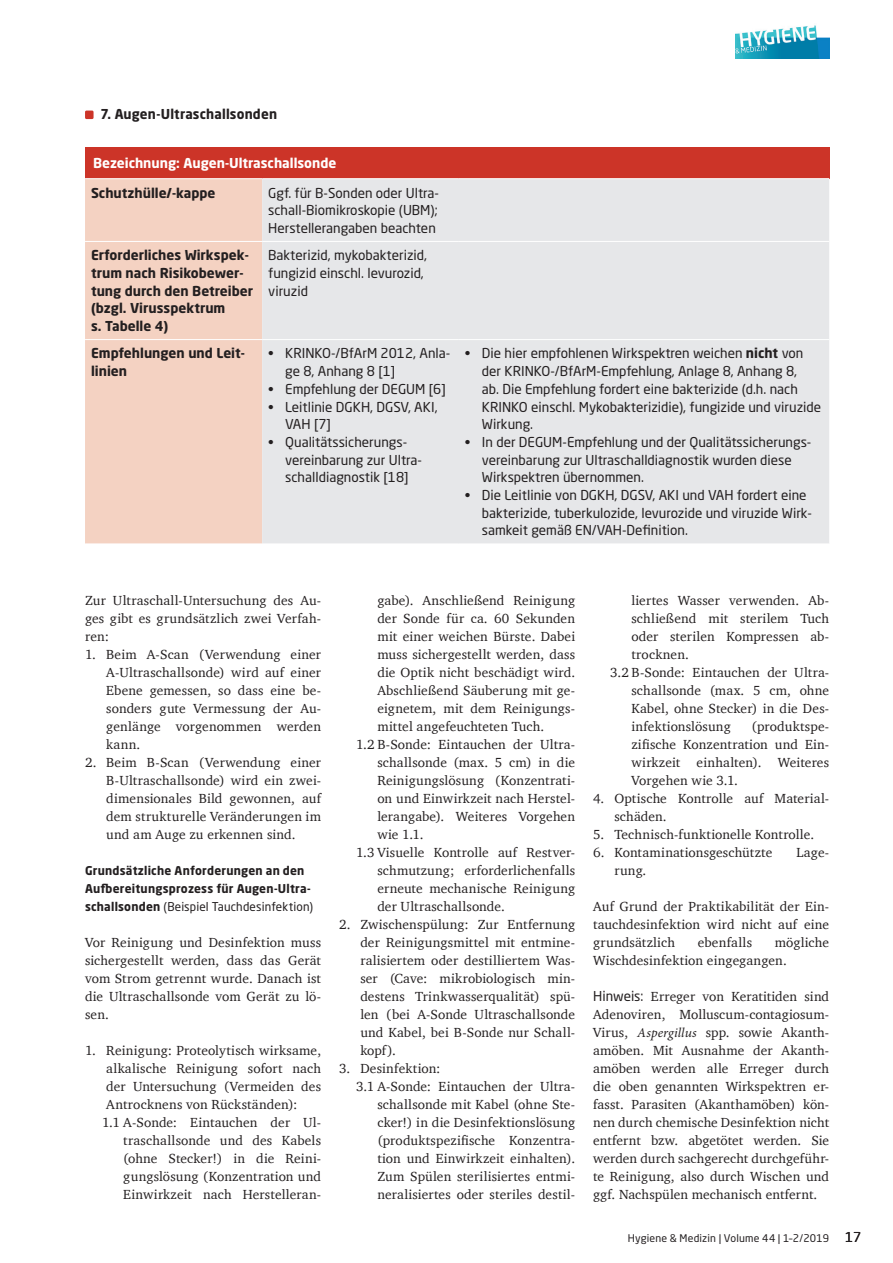
<style>
.page{position:relative;width:893px;height:1263px;background:#fff}
.page>*{position:absolute;margin:0;border:0;box-sizing:border-box;transform-origin:0 0}
.t1{font:13.5px/18px "Charter";letter-spacing:.01em;color:#231f20;text-align:justify}
.t2{font:13.5px/17.7px "Neo Sans Pro";color:#231f20}
.t3{font:700 13.5px/17.7px "Neo Sans Pro";color:#231f20}
.t4{font:700 13.5px "Neo Sans Pro";color:#fff}
.t5{font:700 12px/18px "Neo Sans Pro";letter-spacing:.015em;color:#231f20}
.t6{font:10.5px "Neo Sans Pro";letter-spacing:.015em;color:#231f20}
.s1{font-weight:700}
.s2{font-weight:400}
.s3{font-family:"Neo Sans Pro"}
.s4{font-family:"Minion Pro";font-style:italic}
.s5{font-size:13.5px}
</style>
<div class="page">
<img style="left:736px;top:25px;width:93px;height:34px">
<div style="left:85px;top:147px;width:744px;height:32px;background:#cc3428"></div>
<div style="left:85px;top:179px;width:177px;height:365px;background:#f4d2c2"></div>
<div style="left:262px;top:179px;width:567px;height:365px;background:#e6e7e9"></div>
<hr style="left:85px;top:339px;width:177px;height:1px;background:#fff">
<hr style="left:85px;top:241px;width:177px;height:1px;background:#fff">
<hr style="left:262px;top:241px;width:197px;height:1px;background:#fff">
<hr style="left:459px;top:241px;width:370px;height:1px;background:#fff">
<hr style="left:262px;top:339px;width:197px;height:1px;background:#fff">
<hr style="left:459px;top:339px;width:370px;height:1px;background:#fff">
<hr style="left:85px;top:178px;width:177px;height:1px;background:#fff">
<hr style="left:262px;top:178px;width:197px;height:1px;background:#fff">
<hr style="left:459px;top:178px;width:370px;height:1px;background:#fff">
<div style="left:85px;top:111px;width:9px;height:8px;background:#cc3428;border-radius:2px"></div>
<p class="t3" style="left:100px;top:105px;width:178px">7. Augen-Ultraschallsonden</p>
<p class="t4" style="left:93px;top:154px;width:245px">Bezeichnung: Augen-Ultraschallsonde</p>
<p class="t3" style="left:91px;top:183px;width:126px">Schutzhülle/-kappe</p>
<p class="t2" style="left:268px;top:183px;width:172px;text-align:justify">Ggf. für B-Sonden oder Ultra&shy;schall-Biomikroskopie (UBM); Herstellerangaben beachten</p>
<p class="t3" style="left:91px;top:246px;width:164px">Erforderliches Wirkspek&shy;trum nach Risikobewer&shy;tung durch den Betreiber (bzgl. Virusspektrum<br>s. Tabelle 4)</p>
<p class="t2" style="left:268px;top:246px;width:160px">Bakterizid, mykobakterizid, fungizid einschl. levurozid, viruzid</p>
<p class="t3" style="left:91px;top:344px;width:155px">Empfehlungen und Leit&shy;linien</p>
<p class="t2" style="left:285px;top:344px;width:167px;text-indent:-17px">• KRINKO-/BfArM 2012, Anla&shy;ge 8, Anhang 8 [1]</p>
<p class="t2" style="left:268px;top:380px;width:179px">• Empfehlung der DEGUM [6]</p>
<p class="t2" style="left:285px;top:397px;width:154px;text-indent:-17px">• Leitlinie DGKH, DGSV, AKI,<br>VAH [7]</p>
<p class="t2" style="left:285px;top:433px;width:138px;text-indent:-17px">• Qualitätssicherungs&shy;vereinbarung zur Ultra&shy;schalldiagnostik [18]</p>
<p class="t2" style="left:482px;top:344px;width:341px;text-indent:-17px">• Die hier empfohlenen Wirkspektren weichen <span class="s1">nicht</span> von der KRINKO-/BfArM-Empfehlung, Anlage 8, Anhang 8,<br>ab. Die Empfehlung fordert eine bakterizide (d.h. nach KRINKO einschl. Mykobakterizidie), fungizide und viruzide Wirkung.</p>
<p class="t2" style="left:482px;top:433px;width:331px;text-indent:-17px">• In der DEGUM-Empfehlung und der Qualitätssicherungs&shy;vereinbarung zur Ultraschalldiagnostik wurden diese<br>Wirkspektren übernommen.</p>
<p class="t2" style="left:482px;top:486px;width:332px;text-indent:-17px">• Die Leitlinie von DGKH, DGSV, AKI und VAH fordert eine bakterizide, tuberkulozide, levurozide und viruzide Wirk&shy;samkeit gemäß EN/VAH-Definition.</p>
<p class="t1" style="left:85px;top:591px;width:238px">Zur Ultraschall-Untersuchung des Au&shy;ges gibt es grundsätzlich zwei Verfah&shy;ren:</p>
<p class="t1" style="left:106px;top:645px;width:216px;text-indent:-21px">1. Beim A-Scan (Verwendung einer A-Ultraschallsonde) wird auf einer Ebene gemessen, so dass eine be&shy;sonders gute Vermessung der Au&shy;genlänge vorgenommen werden kann.</p>
<p class="t1" style="left:106px;top:753px;width:216px;text-indent:-21px">2. Beim B-Scan (Verwendung einer B-Ultraschallsonde) wird ein zwei&shy;dimensionales Bild gewonnen, auf dem strukturelle Veränderungen im und am Auge zu erkennen sind.</p>
<p class="t5" style="left:85px;top:861px;width:229px">Grundsätzliche Anforderungen an den<br>Aufbereitungsprozess für Augen-Ultra&shy;schallsonden <span class="s2">(Beispiel Tauchdesinfektion)</span></p>
<p class="t1" style="left:85px;top:933px;width:238px">Vor Reinigung und Desinfektion muss sichergestellt werden, dass das Gerät vom Strom getrennt wurde. Danach ist die Ultraschallsonde vom Gerät zu lö&shy;sen.</p>
<p class="t1" style="left:85px;top:1041px;width:238px">1. Reinigung: Proteolytisch wirksame,</p>
<p class="t1" style="left:106px;top:1059px;width:216px">alkalische Reinigung sofort nach</p>
<p class="t1" style="left:106px;top:1077px;width:216px">der Untersuchung (Vermeiden des</p>
<p class="t1" style="left:106px;top:1095px;width:193px">Antrocknens von Rückständen):</p>
<p class="t1" style="left:102px;top:1113px;width:221px">1.1 A-Sonde: Eintauchen der Ul-</p>
<p class="t1" style="left:123px;top:1131px;width:199px">traschallsonde und des Kabels</p>
<p class="t1" style="left:123px;top:1149px;width:199px">(ohne Stecker!) in die Reini-</p>
<p class="t1" style="left:123px;top:1167px;width:199px">gungslösung (Konzentration und</p>
<p class="t1" style="left:123px;top:1185px;width:199px">Einwirkzeit nach Herstelleran-</p>
<p class="t1" style="left:377px;top:591px;width:199px">gabe). Anschließend Reinigung</p>
<p class="t1" style="left:377px;top:609px;width:199px">der Sonde für ca. 60 Sekunden</p>
<p class="t1" style="left:377px;top:627px;width:199px">mit einer weichen Bürste. Dabei</p>
<p class="t1" style="left:377px;top:645px;width:199px">muss sichergestellt werden, dass</p>
<p class="t1" style="left:377px;top:663px;width:199px">die Optik nicht beschädigt wird.</p>
<p class="t1" style="left:377px;top:681px;width:199px">Abschließend Säuberung mit ge-</p>
<p class="t1" style="left:377px;top:699px;width:199px">eignetem, mit dem Reinigungs-</p>
<p class="t1" style="left:377px;top:717px;width:168px">mittel angefeuchteten Tuch.</p>
<p class="t1" style="left:356px;top:735px;width:221px">1.2 B-Sonde: Eintauchen der Ultra-</p>
<p class="t1" style="left:377px;top:753px;width:199px">schallsonde (max. 5 cm) in die</p>
<p class="t1" style="left:377px;top:771px;width:199px">Reinigungslösung (Konzentrati-</p>
<p class="t1" style="left:377px;top:789px;width:199px">on und Einwirkzeit nach Herstel-</p>
<p class="t1" style="left:377px;top:807px;width:199px">lerangabe). Weiteres Vorgehen</p>
<p class="t1" style="left:377px;top:825px;width:48px">wie 1.1.</p>
<p class="t1" style="left:356px;top:843px;width:221px">1.3 Visuelle Kontrolle auf Restver-</p>
<p class="t1" style="left:377px;top:861px;width:199px">schmutzung; erforderlichenfalls</p>
<p class="t1" style="left:377px;top:879px;width:199px">erneute mechanische Reinigung</p>
<p class="t1" style="left:377px;top:897px;width:129px">der Ultraschallsonde.</p>
<p class="t1" style="left:360px;top:915px;width:216px;text-indent:-21px">2. Zwischenspülung: Zur Entfernung der Reinigungsmittel mit entmine&shy;ralisiertem oder destilliertem Was&shy;ser (Cave: mikrobiologisch min&shy;destens Trinkwasserqualität) spü&shy;len (bei A-Sonde Ultraschallsonde und Kabel, bei B-Sonde nur Schall&shy;kopf).</p>
<p class="t1" style="left:339px;top:1059px;width:103px">3. Desinfektion:</p>
<p class="t1" style="left:356px;top:1077px;width:221px">3.1 A-Sonde: Eintauchen der Ultra-</p>
<p class="t1" style="left:377px;top:1095px;width:199px">schallsonde mit Kabel (ohne Ste-</p>
<p class="t1" style="left:377px;top:1113px;width:199px">cker!) in die Desinfektionslösung</p>
<p class="t1" style="left:377px;top:1131px;width:199px">(produktspezifische Konzentra-</p>
<p class="t1" style="left:377px;top:1149px;width:199px">tion und Einwirkzeit einhalten).</p>
<p class="t1" style="left:377px;top:1167px;width:199px">Zum Spülen sterilisiertes entmi-</p>
<p class="t1" style="left:377px;top:1185px;width:199px">neralisiertes oder steriles destil-</p>
<p class="t1" style="left:631px;top:591px;width:199px">liertes Wasser verwenden. Ab-</p>
<p class="t1" style="left:631px;top:609px;width:199px">schließend mit sterilem Tuch</p>
<p class="t1" style="left:631px;top:627px;width:199px">oder sterilen Kompressen ab-</p>
<p class="t1" style="left:631px;top:645px;width:59px">trocknen.</p>
<p class="t1" style="left:610px;top:663px;width:221px">3.2 B-Sonde: Eintauchen der Ultra-</p>
<p class="t1" style="left:631px;top:681px;width:199px">schallsonde (max. 5 cm, ohne</p>
<p class="t1" style="left:631px;top:699px;width:199px">Kabel, ohne Stecker) in die Des-</p>
<p class="t1" style="left:631px;top:717px;width:101px">infektionslösung</p>
<p class="t1" style="left:631px;top:717px;width:199px;text-indent:120px">(produktspe&shy;zifische Konzentration und Ein&shy;wirkzeit einhalten). Weiteres Vorgehen wie 3.1.</p>
<p class="t1" style="left:614px;top:789px;width:216px;text-indent:-21px">4. Optische Kontrolle auf Material&shy;schäden.</p>
<p class="t1" style="left:593px;top:825px;width:223px">5. Technisch-funktionelle Kontrolle.</p>
<p class="t1" style="left:593px;top:843px;width:181px">6. Kontaminationsgeschützte</p>
<p class="t1" style="left:797px;top:843px;width:34px">Lage-</p>
<p class="t1" style="left:614px;top:861px;width:33px">rung.</p>
<p class="t1" style="left:593px;top:897px;width:238px">Auf Grund der Praktikabilität der Ein&shy;tauchdesinfektion wird nicht auf eine grundsätzlich</p>
<p class="t1" style="left:698px;top:933px;width:56px">ebenfalls</p>
<p class="t1" style="left:593px;top:933px;width:238px;text-indent:182px">mögliche<br>Wischdesinfektion eingegangen.</p>
<p class="t1" style="left:593px;top:987px;width:238px"><span class="s3">Hinweis:</span> Erreger von Keratitiden sind Adenoviren, Molluscum-contagiosum-Virus, <span class="s4">Aspergillus</span> spp. sowie Akanth&shy;amöben. Mit Ausnahme der Akanth&shy;amöben werden alle Erreger durch die oben genannten Wirkspektren er&shy;fasst. Parasiten (Akanthamöben) kön&shy;nen durch chemische Desinfektion nicht entfernt bzw. abgetötet werden. Sie werden durch sachgerecht durchgeführ&shy;te Reinigung, also durch Wischen und ggf. Nachspülen mechanisch entfernt.</p>
<p class="t6" style="left:628px;top:1231px;width:235px">Hygiene &amp; Medizin | Volume 44 | 1–2/2019 <span class="s5">17</span></p>
</div>
